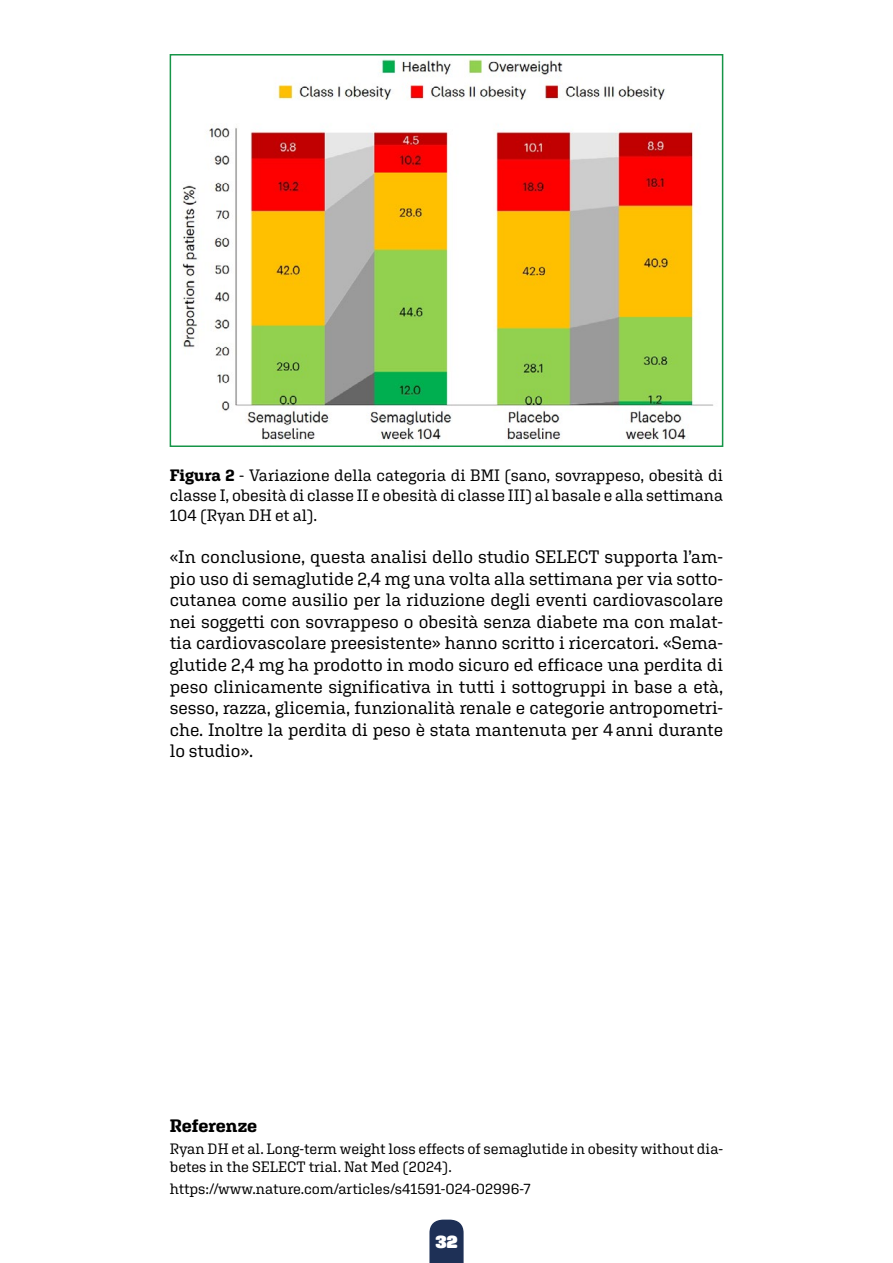
<style>
.page{position:relative;width:893px;height:1263px;background:#fff}
.page>*{position:absolute;margin:0;border:0;box-sizing:border-box;transform-origin:0 0}
.t1{font:18px/21.6px "Aglet Slab";color:#000;text-align:justify}
.t2{font:700 18px "Aglet Slab";letter-spacing:-.005em;color:#000}
.t3{font:900 18px "Aglet Slab";color:#fff}
.t4{font:16.5px/19.8px "Aglet Slab";color:#000;text-align:justify}
.t5{font:15px/18px "Aglet Slab";color:#000}
.s1{font-weight:700}
</style>
<div class="page">
<img style="left:182px;top:59px;width:531px;height:382px">
<div style="left:170px;top:54px;width:553px;height:393px;border:2px solid #169548"></div>
<svg style="left:429px;top:1219px;width:35px;height:44px;background:#304164"></svg>
<p class="t4" style="left:170px;top:465px;width:555px"><span class="s1">Figura 2</span> - Variazione della categoria di BMI (sano, sovrappeso, obesità di classe I, obesità di classe II e obesità di classe III) al basale e alla settimana 104 (Ryan DH et al).</p>
<p class="t1" style="left:170px;top:546px;width:555px">«In conclusione, questa analisi dello studio SELECT supporta l’am&shy;pio uso di semaglutide 2,4 mg una volta alla settimana per via sotto&shy;cutanea come ausilio per la riduzione degli eventi cardiovascolare nei soggetti con sovrappeso o obesità senza diabete ma con malat&shy;tia cardiovascolare preesistente» hanno scritto i ricercatori. «Sema&shy;glutide 2,4 mg ha prodotto in modo sicuro ed efficace una perdita di peso clinicamente significativa in tutti i sottogruppi in base a età, sesso, razza, glicemia, funzionalità renale e categorie antropometri&shy;che. Inoltre la perdita di peso è stata mantenuta per 4anni durante lo studio».</p>
<p class="t2" style="left:170px;top:1115px;width:89px">Referenze</p>
<p class="t5" style="left:170px;top:1139px;width:555px">Ryan DH et al. Long-term weight loss effects of semaglutide in obesity without dia&shy;betes in the SELECT trial. Nat Med (2024).</p>
<p class="t5" style="left:170px;top:1180px;width:362px">https://www.nature.com/articles/s41591-024-02996-7</p>
<p class="t3" style="left:435px;top:1231px;width:23px">32</p>
</div>
